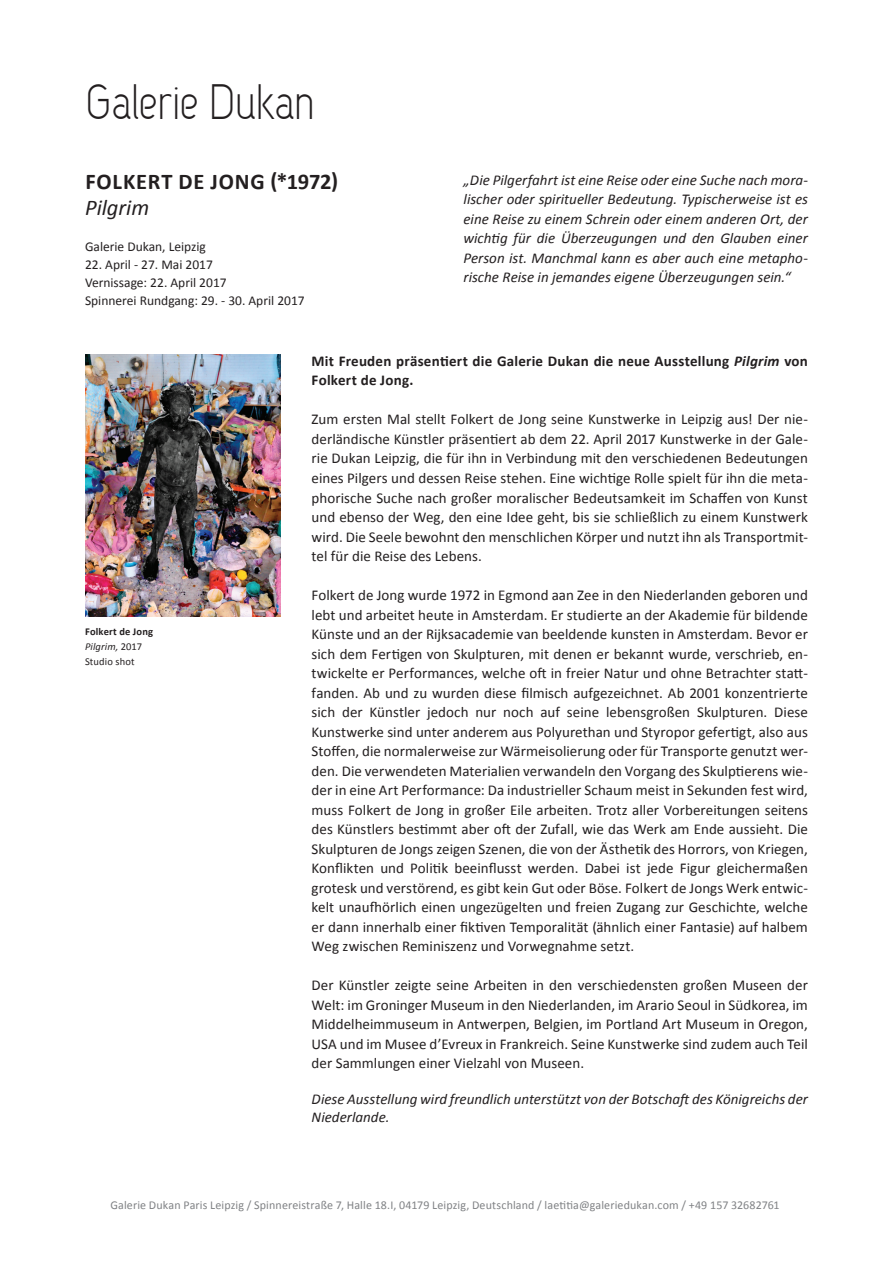
<style>
.page{position:relative;width:893px;height:1263px;background:#fff}
.page>*{position:absolute;margin:0;border:0;box-sizing:border-box;transform-origin:0 0}
.t1{font:49.5px "Capsuula";letter-spacing:-.01em;color:#231f20}
.t2{font:700 22.5px "Calibri";letter-spacing:.035em;color:#231f20}
.t3{font:italic 22.5px "Calibri";color:#231f20}
.t4{font:15px/19.5px "Calibri";color:#231f20;text-align:justify}
.t5{font:italic 15px/19.5px "Calibri";color:#231f20}
.t6{font:700 15px/19.5px "Calibri";letter-spacing:.015em;color:#231f20}
.t7{font:13.5px/18px "Calibri";color:#231f20}
.t8{font:12px "Calibri";letter-spacing:.01em;color:#808285}
.t9{font:10.5px/15px "Calibri";letter-spacing:.015em;color:#231f20}
.s1{font-weight:700}
.s2{font-style:italic}
</style>
<div class="page">
<img style="left:85px;top:355px;width:195px;height:261px">
<h1 class="t1" style="left:85px;top:73px;width:231px">Galerie Dukan</h1>
<h2 class="t2" style="left:85px;top:168px;width:254px">FOLKERT DE JONG (*1972)</h2>
<h2 class="t3" style="left:85px;top:193px;width:66px">Pilgrim</h2>
<p class="t7" style="left:85px;top:236px;width:122px">Galerie Dukan, Leipzig</p>
<p class="t7" style="left:85px;top:254px;width:221px">22. April - 27. Mai 2017<br>Vernissage: 22. April 2017<br>Spinnerei Rundgang: 29. - 30. April 2017</p>
<p class="t5" style="left:463px;top:169px;width:346px;text-align:justify">„Die Pilgerfahrt ist eine Reise oder eine Suche nach mora&shy;lischer oder spiritueller Bedeutung. Typischerweise ist es eine Reise zu einem Schrein oder einem anderen Ort, der wichtig für die Überzeugungen und den Glauben einer Person ist. Manchmal kann es aber auch eine metapho&shy;rische Reise in jemandes eigene Überzeugungen sein.“</p>
<p class="t9" style="left:85px;top:623px;width:70px"><span class="s1">Folkert de Jong<br></span><span class="s2">Pilgrim,</span> 2017<br>Studio shot</p>
<p class="t6" style="left:312px;top:351px;width:498px">Mit Freuden präsentiert die Galerie Dukan die neue Ausstellung <span class="s2">Pilgrim</span> von<br>Folkert de Jong.</p>
<p class="t4" style="left:312px;top:409px;width:498px">Zum ersten Mal stellt Folkert de Jong seine Kunstwerke in Leipzig aus! Der nie&shy;derländische Künstler präsentiert ab dem 22. April 2017 Kunstwerke in der Gale&shy;rie Dukan Leipzig, die für ihn in Verbindung mit den verschiedenen Bedeutungen eines Pilgers und dessen Reise stehen. Eine wichtige Rolle spielt für ihn die meta&shy;phorische Suche nach großer moralischer Bedeutsamkeit im Schaffen von Kunst und ebenso der Weg, den eine Idee geht, bis sie schließlich zu einem Kunstwerk wird. Die Seele bewohnt den menschlichen Körper und nutzt ihn als Transportmit&shy;tel für die Reise des Lebens.</p>
<p class="t4" style="left:312px;top:585px;width:498px">Folkert de Jong wurde 1972 in Egmond aan Zee in den Niederlanden geboren und lebt und arbeitet heute in Amsterdam. Er studierte an der Akademie für bildende Künste und an der Rijksacademie van beeldende kunsten in Amsterdam. Bevor er sich dem Fertigen von Skulpturen, mit denen er bekannt wurde, verschrieb, en&shy;twickelte er Performances, welche oft in freier Natur und ohne Betrachter statt&shy;fanden. Ab und zu wurden diese filmisch aufgezeichnet. Ab 2001 konzentrierte sich der Künstler jedoch nur noch auf seine lebensgroßen Skulpturen. Diese Kunstwerke sind unter anderem aus Polyurethan und Styropor gefertigt, also aus Stoffen, die normalerweise zur Wärmeisolierung oder für Transporte genutzt wer&shy;den. Die verwendeten Materialien verwandeln den Vorgang des Skulptierens wie&shy;der in eine Art Performance: Da industrieller Schaum meist in Sekunden fest wird, muss Folkert de Jong in großer Eile arbeiten. Trotz aller Vorbereitungen seitens des Künstlers bestimmt aber oft der Zufall, wie das Werk am Ende aussieht. Die Skulpturen de Jongs zeigen Szenen, die von der Ästhetik des Horrors, von Kriegen, Konflikten und Politik beeinflusst werden. Dabei ist jede Figur gleichermaßen grotesk und verstörend, es gibt kein Gut oder Böse. Folkert de Jongs Werk entwic&shy;kelt unaufhörlich einen ungezügelten und freien Zugang zur Geschichte, welche er dann innerhalb einer fiktiven Temporalität (ähnlich einer Fantasie) auf halbem Weg zwischen Reminiszenz und Vorwegnahme setzt.</p>
<p class="t4" style="left:312px;top:975px;width:498px">Der Künstler zeigte seine Arbeiten in den verschiedensten großen Museen der Welt: im Groninger Museum in den Niederlanden, im Arario Seoul in Südkorea, im Middelheimmuseum in Antwerpen, Belgien, im Portland Art Museum in Oregon, USA und im Musee d’Evreux in Frankreich. Seine Kunstwerke sind zudem auch Teil der Sammlungen einer Vielzahl von Museen.</p>
<p class="t5" style="left:312px;top:1089px;width:498px;line-height:18px">Diese Ausstellung wird freundlich unterstützt von der Botschaft des Königreichs der<br>Niederlande.</p>
<p class="t8" style="left:111px;top:1198px;width:671px">Galerie Dukan Paris Leipzig / Spinnereistraße 7, Halle 18.I, 04179 Leipzig, Deutschland / laetitia@galeriedukan.com / +49 157 32682761</p>
</div>
